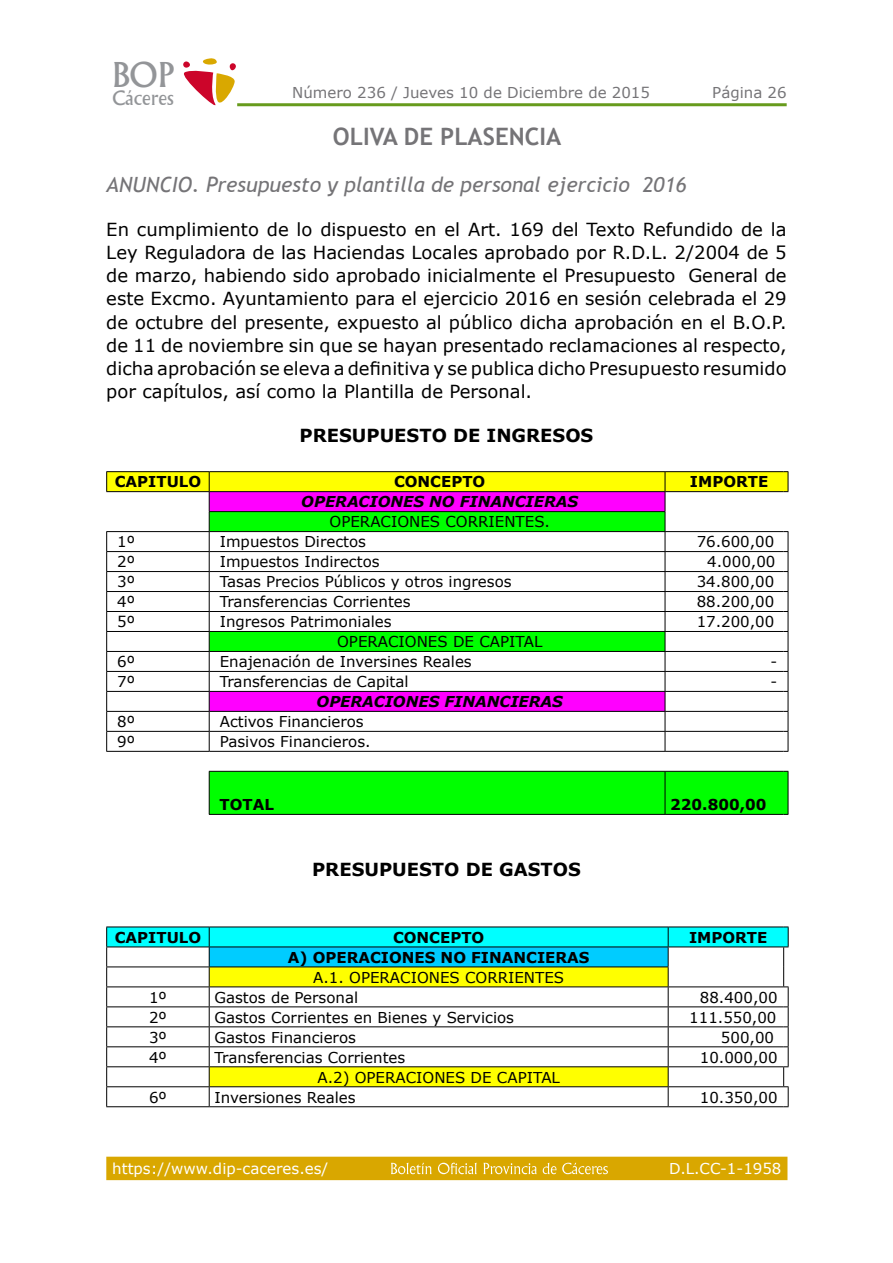
<style>
.page{position:relative;width:893px;height:1263px;background:#fff}
.page>*{position:absolute;margin:0;border:0;box-sizing:border-box;transform-origin:0 0}
.t1{font:33.3px "Albertus";color:#939598}
.t2{font:700 24px "Trebuchet MS";color:#757477}
.t3{font:italic 21px "Trebuchet MS";color:#757477}
.t4{font:19.2px "Albertus";color:#939598}
.t5{font:18px/23.1px "Verdana";color:#000;text-align:justify}
.t6{font:700 18px "Verdana";color:#000}
.t7{font:15px "Verdana";color:#000}
.t8{font:700 15px "Verdana";color:#000}
.t9{font:italic 700 15px "Verdana";color:#000}
.t10{font:15px "Verdana";color:#757477}
.t11{font:15px "Verdana";color:#fff}
</style>
<div class="page">
<hr style="left:239px;top:103px;width:546px;height:3px;background:#679b1c">
<svg style="left:183px;top:58px;width:52px;height:48px"></svg>
<svg style="left:106px;top:1157px;width:681px;height:23px;background:#daaa0a"></svg>
<div style="left:209px;top:770px;width:579px;height:44px;background:#0f0"></div>
<svg style="left:106px;top:471px;width:683px;height:281px"></svg>
<hr style="left:209px;top:771px;width:456px;height:1px;background:#000">
<hr style="left:665px;top:771px;width:118px;height:1px;background:#000">
<hr style="left:209px;top:814px;width:456px;height:1px;background:#000">
<hr style="left:665px;top:814px;width:118px;height:1px;background:#000">
<hr style="left:209px;top:772px;width:1px;height:42px;background:#000">
<hr style="left:665px;top:772px;width:1px;height:42px;background:#000">
<hr style="left:788px;top:772px;width:1px;height:42px;background:#000">
<svg style="left:106px;top:926px;width:683px;height:181px"></svg>
<h1 class="t1" style="left:113px;top:56px;width:63px">BOP</h1>
<p class="t4" style="left:113px;top:87px;width:63px">Cáceres</p>
<p class="t10" style="left:292px;top:82px;width:359px">Número 236 / Jueves 10 de Diciembre de 2015</p>
<p class="t10" style="left:712px;top:82px;width:76px">Página 26</p>
<h2 class="t2" style="left:333px;top:122px;width:230px">OLIVA DE PLASENCIA</h2>
<h3 class="t3" style="left:106px;top:172px;width:582px">ANUNCIO. Presupuesto y plantilla de personal ejercicio 2016</h3>
<p class="t5" style="left:106px;top:218px;width:682px">En cumplimiento de lo dispuesto en el Art. 169 del Texto Refundido de la Ley Reguladora de las Haciendas Locales aprobado por R.D.L. 2/2004 de 5 de marzo, habiendo sido aprobado inicialmente el Presupuesto General de este Excmo. Ayuntamiento para el ejercicio 2016 en sesión celebrada el 29 de octubre del presente, expuesto al público dicha aprobación en el B.O.P. de 11 de noviembre sin que se hayan presentado reclamaciones al respecto, dicha aprobación se eleva a definitiva y se publica dicho Presupuesto resumido por capítulos, así como la Plantilla de Personal.</p>
<p class="t6" style="left:300px;top:423px;width:295px">PRESUPUESTO DE INGRESOS</p>
<p class="t8" style="left:115px;top:471px;width:88px">CAPITULO</p>
<p class="t8" style="left:394px;top:471px;width:93px">CONCEPTO</p>
<p class="t8" style="left:690px;top:471px;width:80px">IMPORTE</p>
<p class="t9" style="left:301px;top:491px;width:278px">OPERACIONES NO FINANCIERAS</p>
<p class="t7" style="left:330px;top:512px;width:222px">OPERACIONES CORRIENTES.</p>
<p class="t7" style="left:117px;top:531px;width:19px">1º</p>
<p class="t7" style="left:220px;top:531px;width:148px">Impuestos Directos</p>
<p class="t7" style="left:697px;top:531px;width:79px">76.600,00</p>
<p class="t7" style="left:117px;top:551px;width:19px">2º</p>
<p class="t7" style="left:220px;top:551px;width:161px">Impuestos Indirectos</p>
<p class="t7" style="left:707px;top:551px;width:70px">4.000,00</p>
<p class="t7" style="left:117px;top:571px;width:19px">3º</p>
<p class="t7" style="left:220px;top:571px;width:293px">Tasas Precios Públicos y otros ingresos</p>
<p class="t7" style="left:697px;top:571px;width:79px">34.800,00</p>
<p class="t7" style="left:117px;top:591px;width:19px">4º</p>
<p class="t7" style="left:220px;top:591px;width:192px">Transferencias Corrientes</p>
<p class="t7" style="left:697px;top:591px;width:79px">88.200,00</p>
<p class="t7" style="left:117px;top:611px;width:19px">5º</p>
<p class="t7" style="left:220px;top:611px;width:173px">Ingresos Patrimoniales</p>
<p class="t7" style="left:697px;top:611px;width:79px">17.200,00</p>
<p class="t7" style="left:337px;top:631px;width:207px">OPERACIONES DE CAPITAL</p>
<p class="t7" style="left:117px;top:651px;width:19px">6º</p>
<p class="t7" style="left:220px;top:651px;width:254px">Enajenación de Inversines Reales</p>
<p class="t7" style="left:771px;top:651px;width:8px">-</p>
<p class="t7" style="left:117px;top:671px;width:19px">7º</p>
<p class="t7" style="left:220px;top:671px;width:190px">Transferencias de Capital</p>
<p class="t7" style="left:771px;top:671px;width:8px">-</p>
<p class="t9" style="left:317px;top:691px;width:248px">OPERACIONES FINANCIERAS</p>
<p class="t7" style="left:117px;top:711px;width:19px">8º</p>
<p class="t7" style="left:220px;top:711px;width:145px">Activos Financieros</p>
<p class="t7" style="left:117px;top:731px;width:19px">9º</p>
<p class="t7" style="left:220px;top:731px;width:152px">Pasivos Financieros.</p>
<p class="t8" style="left:220px;top:794px;width:56px">TOTAL</p>
<p class="t8" style="left:670px;top:794px;width:98px">220.800,00</p>
<p class="t6" style="left:312px;top:857px;width:270px">PRESUPUESTO DE GASTOS</p>
<p class="t8" style="left:115px;top:927px;width:88px">CAPITULO</p>
<p class="t8" style="left:393px;top:927px;width:93px">CONCEPTO</p>
<p class="t8" style="left:689px;top:927px;width:80px">IMPORTE</p>
<p class="t8" style="left:288px;top:946px;width:303px">A) OPERACIONES NO FINANCIERAS</p>
<p class="t7" style="left:313px;top:967px;width:252px">A.1. OPERACIONES CORRIENTES</p>
<p class="t7" style="left:149px;top:987px;width:19px">1º</p>
<p class="t7" style="left:214px;top:987px;width:145px">Gastos de Personal</p>
<p class="t7" style="left:700px;top:987px;width:79px">88.400,00</p>
<p class="t7" style="left:149px;top:1007px;width:19px">2º</p>
<p class="t7" style="left:214px;top:1007px;width:301px">Gastos Corrientes en Bienes y Servicios</p>
<p class="t7" style="left:689px;top:1007px;width:89px">111.550,00</p>
<p class="t7" style="left:149px;top:1027px;width:19px">3º</p>
<p class="t7" style="left:214px;top:1027px;width:143px">Gastos Financieros</p>
<p class="t7" style="left:721px;top:1027px;width:55px">500,00</p>
<p class="t7" style="left:149px;top:1047px;width:19px">4º</p>
<p class="t7" style="left:214px;top:1047px;width:192px">Transferencias Corrientes</p>
<p class="t7" style="left:700px;top:1047px;width:79px">10.000,00</p>
<p class="t7" style="left:317px;top:1067px;width:244px">A.2) OPERACIONES DE CAPITAL</p>
<p class="t7" style="left:149px;top:1087px;width:19px">6º</p>
<p class="t7" style="left:214px;top:1087px;width:143px">Inversiones Reales</p>
<p class="t7" style="left:700px;top:1087px;width:79px">10.350,00</p>
<p class="t11" style="left:112px;top:1158px;width:218px">https://www.dip-caceres.es/</p>
<p class="t11" style="left:669px;top:1158px;width:114px">D.L.CC-1-1958</p>
</div>
